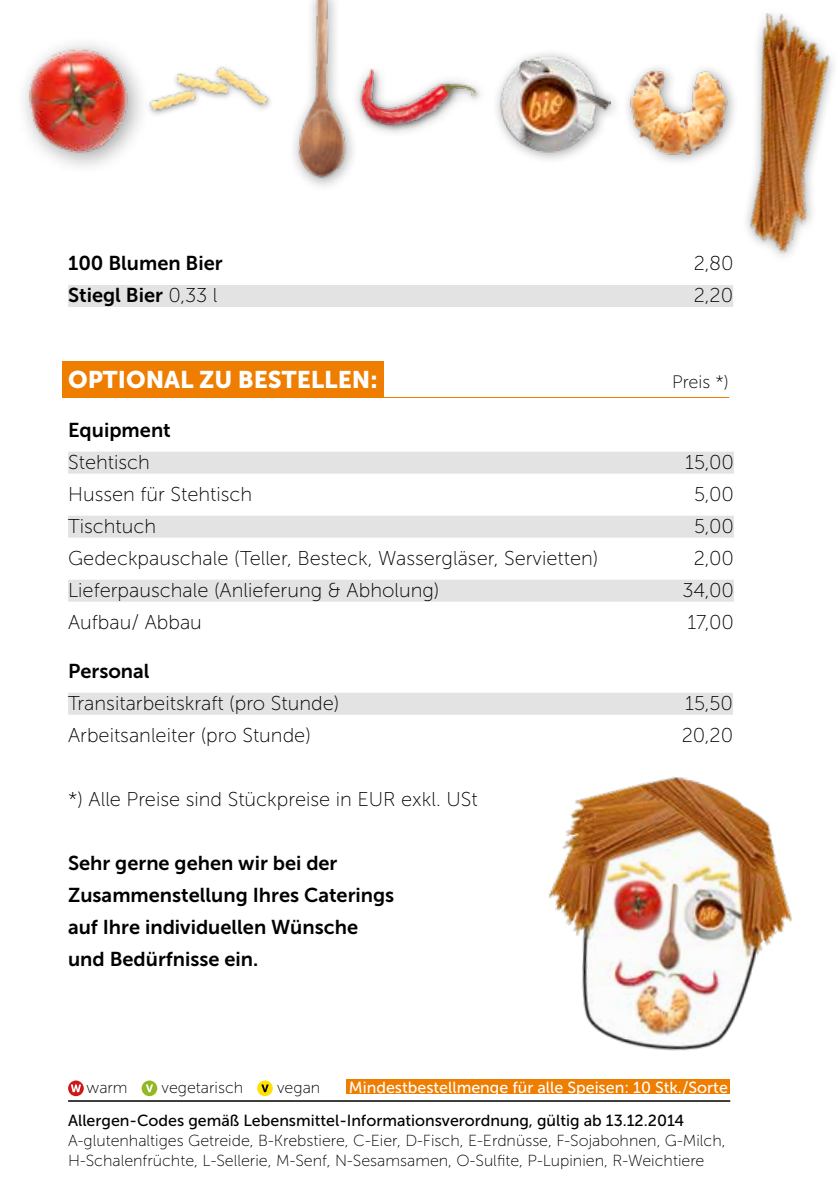
<style>
.page{position:relative;width:840px;height:1191px;background:#fff}
.page>*{position:absolute;margin:0;border:0;box-sizing:border-box;transform-origin:0 0}
.t1{font:24px "Museo Sans 900";color:#fff}
.t2{font:20px "Museo Sans 100";color:#000}
.t3{font:20px/32px "Museo Sans 700";color:#000}
.t4{font:18px "Museo Sans 100";color:#000}
.t5{font:16px/20px "Museo Sans 100";color:#000}
.t6{font:16px "Museo Sans 500";color:#000}
.t7{font:16px "Museo Sans 500";color:#fff}
.s1{font-family:"Museo Sans 100"}
</style>
<div class="page">
<div style="left:62px;top:361px;width:322px;height:37px;background:#ef7d00"></div>
<hr style="left:62px;top:397px;width:667px;height:1px;background:#ef7d00">
<div style="left:68px;top:451px;width:665px;height:22px;background:#e3e3e3"></div>
<div style="left:68px;top:515px;width:665px;height:22px;background:#e3e3e3"></div>
<div style="left:68px;top:579px;width:665px;height:22px;background:#e3e3e3"></div>
<div style="left:68px;top:692px;width:664px;height:22px;background:#e3e3e3"></div>
<div style="left:15px;top:35px;width:136px;height:141px;background:#000;opacity:.4"></div>
<img style="left:15px;top:43px;width:116px;height:112px">
<div style="left:491px;top:48px;width:131px;height:116px;background:#000;opacity:.4"></div>
<img style="left:499px;top:58px;width:111px;height:95px">
<img style="left:294px;top:0;width:60px;height:187px">
<div style="left:350px;top:60px;width:139px;height:79px;background:#fff"></div>
<img style="left:351px;top:58px;width:129px;height:75px">
<img style="left:131px;top:35px;width:140px;height:131px">
<img style="left:621px;top:50px;width:114px;height:114px">
<img style="left:746px;top:12px;width:88px;height:245px">
<div style="left:68px;top:285px;width:664px;height:22px;background:#e3e3e3"></div>
<img style="left:548px;top:777px;width:244px;height:274px">
<hr style="left:68px;top:1100px;width:661px;height:1px;background:#000">
<div style="left:346px;top:1079px;width:383px;height:15px;background:#ef7d00"></div>
<svg style="left:68px;top:1080px;width:16px;height:16px"></svg>
<svg style="left:71px;top:1084px;width:10px;height:8px"></svg>
<svg style="left:141px;top:1080px;width:16px;height:16px"></svg>
<svg style="left:146px;top:1084px;width:7px;height:8px"></svg>
<svg style="left:257px;top:1080px;width:16px;height:16px"></svg>
<svg style="left:261px;top:1084px;width:7px;height:8px"></svg>
<p class="t3" style="left:68px;top:247px;width:156px">100 Blumen Bier</p>
<p class="t2" style="left:693px;top:252px;width:42px">2,80</p>
<p class="t3" style="left:68px;top:279px;width:151px">Stiegl Bier <span class="s1">0,33 l</span></p>
<p class="t2" style="left:693px;top:284px;width:41px">2,20</p>
<p class="t1" style="left:68px;top:365px;width:311px">OPTIONAL ZU BESTELLEN:</p>
<p class="t4" style="left:671px;top:372px;width:58px">Preis *)</p>
<p class="t3" style="left:68px;top:414px;width:104px">Equipment</p>
<p class="t2" style="left:68px;top:451px;width:83px">Stehtisch</p>
<p class="t2" style="left:684px;top:451px;width:50px">15,00</p>
<p class="t2" style="left:68px;top:483px;width:186px">Hussen für Stehtisch</p>
<p class="t2" style="left:693px;top:483px;width:41px">5,00</p>
<p class="t2" style="left:68px;top:515px;width:90px">Tischtuch</p>
<p class="t2" style="left:693px;top:515px;width:41px">5,00</p>
<p class="t2" style="left:68px;top:547px;width:531px">Gedeckpauschale (Teller, Besteck, Wassergläser, Servietten)</p>
<p class="t2" style="left:693px;top:547px;width:42px">2,00</p>
<p class="t2" style="left:68px;top:579px;width:372px">Lieferpauschale (Anlieferung &amp; Abholung)</p>
<p class="t2" style="left:682px;top:579px;width:53px">34,00</p>
<p class="t2" style="left:68px;top:611px;width:135px">Aufbau/ Abbau</p>
<p class="t2" style="left:687px;top:611px;width:48px">17,00</p>
<p class="t3" style="left:68px;top:655px;width:83px">Personal</p>
<p class="t2" style="left:68px;top:692px;width:272px">Transitarbeitskraft (pro Stunde)</p>
<p class="t2" style="left:684px;top:692px;width:49px">15,50</p>
<p class="t2" style="left:68px;top:724px;width:244px">Arbeitsanleiter (pro Stunde)</p>
<p class="t2" style="left:681px;top:724px;width:53px">20,20</p>
<p class="t2" style="left:68px;top:788px;width:411px">*) Alle Preise sind Stückpreise in EUR exkl. USt</p>
<p class="t3" style="left:68px;top:847px;width:327px">Sehr gerne gehen wir bei der<br>Zusammenstellung Ihres Caterings auf Ihre individuellen Wünsche und Bedürfnisse ein.</p>
<p class="t5" style="left:86px;top:1077px;width:43px">warm</p>
<p class="t5" style="left:161px;top:1077px;width:83px">vegetarisch</p>
<p class="t5" style="left:277px;top:1077px;width:45px">vegan</p>
<p class="t7" style="left:349px;top:1078px;width:380px">Mindestbestellmenge für alle Speisen: 10 Stk./Sorte</p>
<p class="t6" style="left:68px;top:1112px;width:617px">Allergen-Codes gemäß Lebensmittel-Informationsverordnung, gültig ab 13.12.2014</p>
<p class="t5" style="left:68px;top:1131px;width:658px">A-glutenhaltiges Getreide, B-Krebstiere, C-Eier, D-Fisch, E-Erdnüsse, F-Sojabohnen, G-Milch,<br>H-Schalenfrüchte, L-Sellerie, M-Senf, N-Sesamsamen, O-Sulfite, P-Lupinien, R-Weichtiere</p>
</div>
